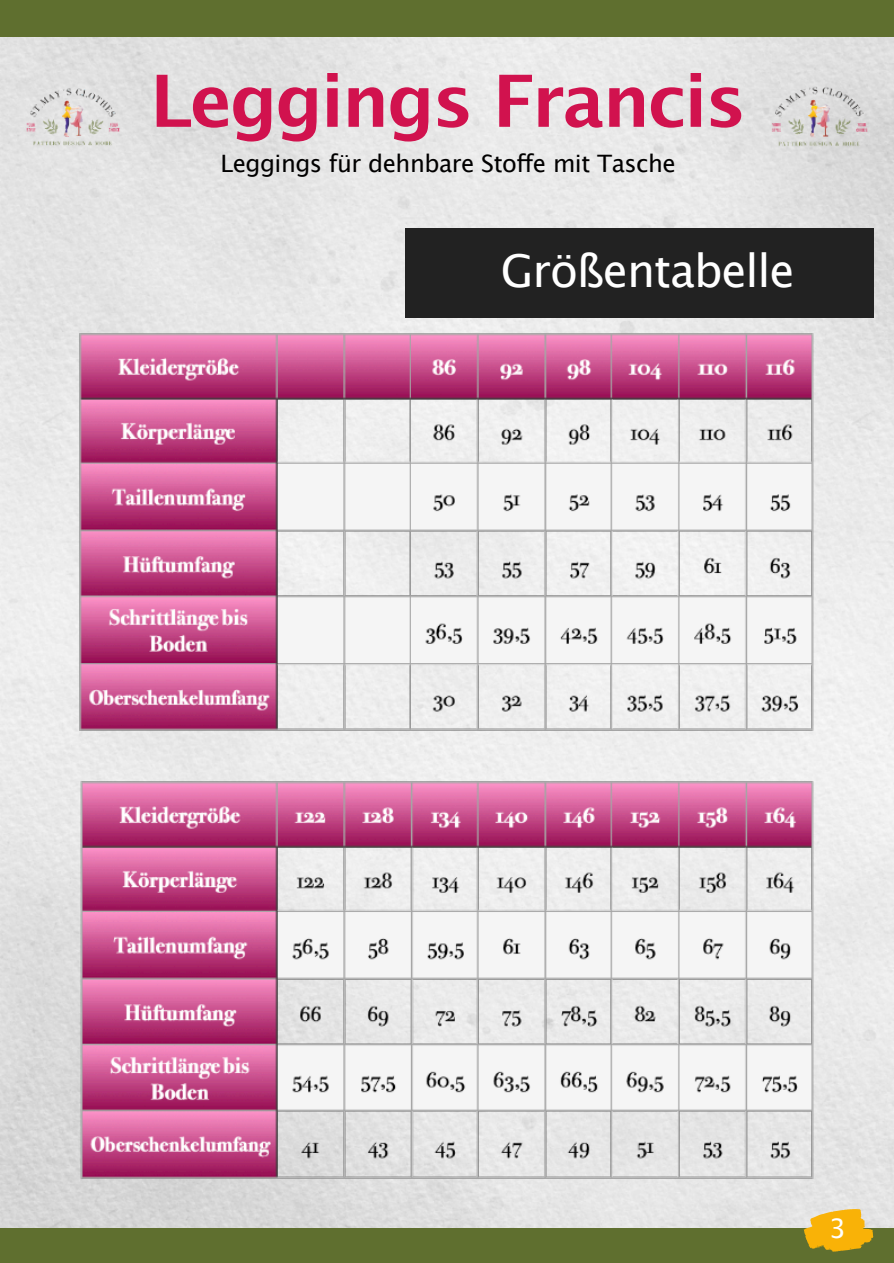
<style>
.page{position:relative;width:894px;height:1263px;background:#fff}
.page>*{position:absolute;margin:0;border:0;box-sizing:border-box;transform-origin:0 0}
.t1{font:700 72px "Lucida Grande";letter-spacing:-.03em;color:#d1124e}
.t2{font:45.45px "Lucida Grande";letter-spacing:-.025em;color:#fff}
.t3{font:27px "Lucida Grande";color:#fff}
.t4{font:24px "Lucida Grande";letter-spacing:-.02em;color:#010000}
</style>
<div class="page">
<img style="left:0;top:37px;width:892px;height:1191px">
<div style="left:0;top:1228px;width:892px;height:34px;background:#5f6f2f"></div>
<div style="left:405px;top:228px;width:468px;height:90px;background:#222"></div>
<div style="left:0;top:0;width:892px;height:37px;background:#5f6f2f"></div>
<img style="left:22px;top:77px;width:103px;height:103px">
<img style="left:766px;top:75px;width:107px;height:107px">
<svg style="left:803px;top:1209px;width:70px;height:43px;background:#e2b130"></svg>
<img style="left:78px;top:332px;width:736px;height:847px">
<h1 class="t1" style="left:150px;top:70px;width:597px">Leggings Francis</h1>
<p class="t4" style="left:220px;top:153px;width:457px">Leggings für dehnbare Stoffe mit Tasche</p>
<h2 class="t2" style="left:500px;top:252px;width:295px">Größentabelle</h2>
<p class="t3" style="left:828px;top:1217px;width:19px">3</p>
</div>
